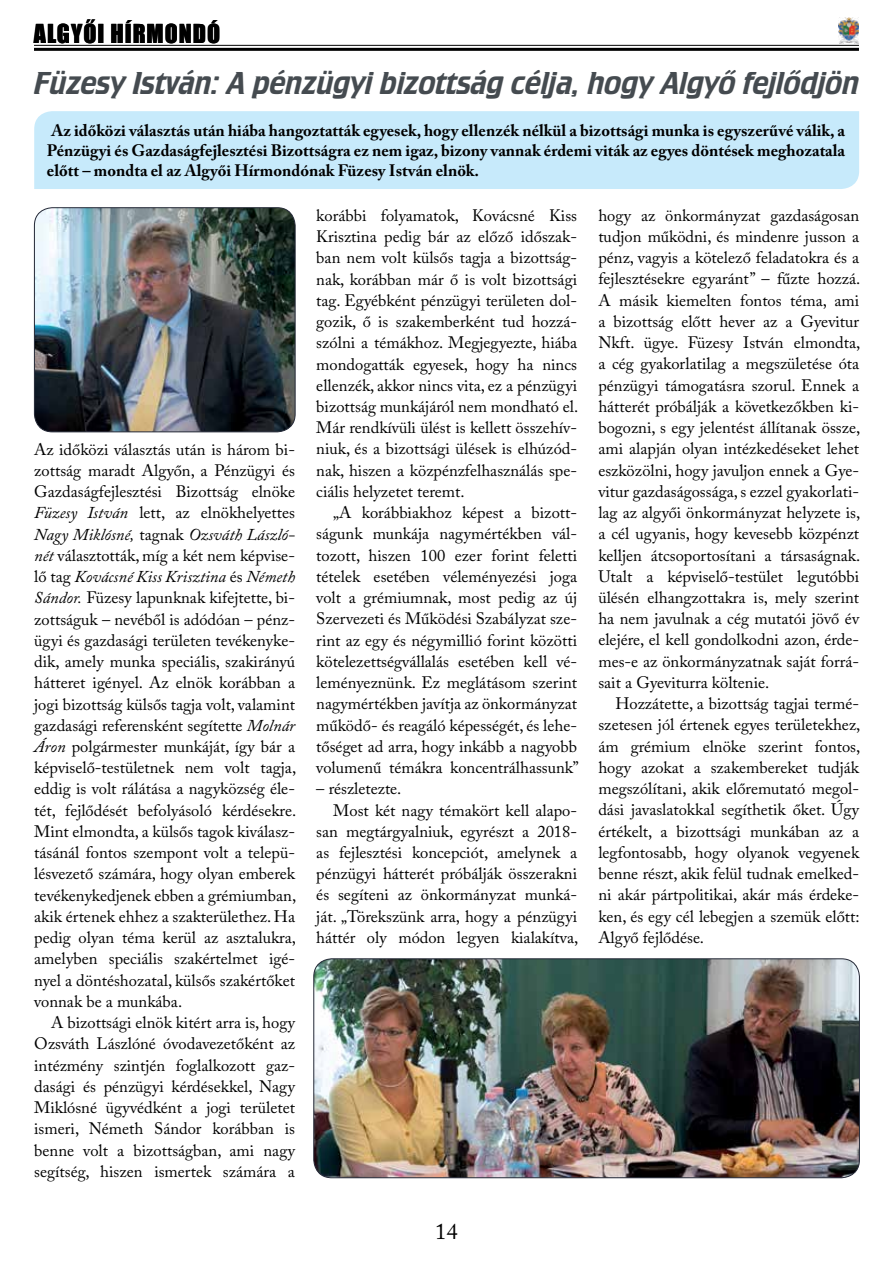
<style>
.page{position:relative;width:893px;height:1263px;background:#fff}
.page>*{position:absolute;margin:0;border:0;box-sizing:border-box;transform-origin:0 0}
.t1{font:33px "Crillee TOT";color:#454b50;scale:.96 1}
.t2{font:24px "Impact";letter-spacing:.04em;color:#000}
.t3{font:22.5px "Adobe Caslon Pro";color:#000}
.t4{font:16.5px/21.3px "Adobe Caslon Pro";color:#000;text-align:justify}
.t5{font:700 16.5px/19.8px "Adobe Caslon Pro";color:#000;text-align:justify}
.s1{font-style:italic}
</style>
<div class="page">
<hr style="left:34px;top:45px;width:825px;height:1px;background:#000">
<hr style="left:34px;top:48px;width:825px;height:3px;background:#000">
<img style="left:838px;top:17px;width:21px;height:26px">
<img style="left:314px;top:959px;width:545px;height:219px">
<div style="left:314px;top:959px;width:546px;height:219px;border:1px solid #232836;border-radius:18px"></div>
<div style="left:34px;top:111px;width:825px;height:78px;background:#c7eafb"></div>
<img style="left:34px;top:208px;width:261px;height:224px">
<div style="left:34px;top:207px;width:261px;height:225px;border:1px solid #232836;border-radius:18px"></div>
<h2 class="t2" style="left:34px;top:15px;width:188px">ALGYŐI HÍRMONDÓ</h2>
<h1 class="t1" style="left:34px;top:65px;width:861px">Füzesy István: A pénzügyi bizottság célja, hogy Algyő fejlődjön</h1>
<p class="t5" style="left:47px;top:120px;width:800px">Az időközi választás után hiába hangoztatták egyesek, hogy ellenzék nélkül a bizottsági munka is egyszerűvé válik, a Pénzügyi és Gazdaságfejlesztési Bizottságra ez nem igaz, bizony vannak érdemi viták az egyes döntések meghozatala előtt – mondta el az Algyői Hírmondónak Füzesy István elnök.</p>
<p class="t4" style="left:34px;top:438px;width:263px">Az időközi választás után is három bi&shy;zottság maradt Algyőn, a Pénzügyi és Gazdaságfejlesztési Bizottság elnöke <span class="s1">Füzesy István</span> lett, az elnökhelyettes <span class="s1">Nagy Miklósné,</span> tagnak <span class="s1">Ozsváth László&shy;nét</span> választották, míg a két nem képvise&shy;lő tag <span class="s1">Kovácsné Kiss Krisztina</span> és <span class="s1">Németh Sándor.</span> Füzesy lapunknak kifejtette, bi&shy;zottságuk – nevéből is adódóan – pénz&shy;ügyi és gazdasági területen tevékenyke&shy;dik, amely munka speciális, szakirányú hátteret igényel. Az elnök korábban a jogi bizottság külsős tagja volt, valamint gazdasági referensként segítette <span class="s1">Molnár Áron</span> polgármester munkáját, így bár a képviselő-testületnek nem volt tagja, eddig is volt rálátása a nagyközség éle&shy;tét, fejlődését befolyásoló kérdésekre.<br>Mint elmondta, a külsős tagok kiválasz&shy;tásánál fontos szempont volt a telepü&shy;lésvezető számára, hogy olyan emberek tevékenykedjenek ebben a grémiumban, akik értenek ehhez a szakterülethez. Ha pedig olyan téma kerül az asztalukra, amelyben speciális szakértelmet igé&shy;nyel a döntéshozatal, külsős szakértőket vonnak be a munkába.</p>
<p class="t4" style="left:34px;top:1012px;width:262px;text-indent:17px">A bizottsági elnök kitért arra is, hogy Ozsváth Lászlóné óvodavezetőként az intézmény szintjén foglalkozott gaz&shy;dasági és pénzügyi kérdésekkel, Nagy Miklósné ügyvédként a jogi területet ismeri, Németh Sándor korábban is benne volt a bizottságban, ami nagy segítség, hiszen ismertek számára a</p>
<p class="t4" style="left:316px;top:204px;width:263px">korábbi folyamatok, Kovácsné Kiss Krisztina pedig bár az előző időszak&shy;ban nem volt külsős tagja a bizottság&shy;nak, korábban már ő is volt bizottsági tag. Egyébként pénzügyi területen dol&shy;gozik, ő is szakemberként tud hozzá&shy;szólni a témákhoz. Megjegyezte, hiába mondogatták egyesek, hogy ha nincs ellenzék, akkor nincs vita, ez a pénzügyi bizottság munkájáról nem mondható el.<br>Már rendkívüli ülést is kellett összehív&shy;niuk, és a bizottsági ülések is elhúzód&shy;nak, hiszen a közpénzfelhasználás spe&shy;ciális helyzetet teremt.</p>
<p class="t4" style="left:316px;top:502px;width:264px;text-indent:17px">„A korábbiakhoz képest a bizott&shy;ságunk munkája nagymértékben vál&shy;tozott, hiszen 100 ezer forint feletti tételek esetében véleményezési joga volt a grémiumnak, most pedig az új Szervezeti és Működési Szabályzat sze&shy;rint az egy és négymillió forint közötti kötelezettségvállalás esetében kell vé&shy;leményeznünk. Ez meglátásom szerint nagymértékben javítja az önkormányzat működő- és reagáló képességét, és lehe&shy;tőséget ad arra, hogy inkább a nagyobb volumenű témákra koncentrálhassunk”</p>
<p class="t4" style="left:316px;top:778px;width:87px">– részletezte.</p>
<p class="t4" style="left:333px;top:799px;width:245px">Most két nagy témakört kell alapo-</p>
<p class="t4" style="left:316px;top:820px;width:262px">san megtárgyalniuk, egyrészt a 2018-</p>
<p class="t4" style="left:316px;top:842px;width:262px">as fejlesztési koncepciót, amelynek a</p>
<p class="t4" style="left:316px;top:863px;width:262px">pénzügyi hátterét próbálják összerakni</p>
<p class="t4" style="left:316px;top:884px;width:262px">és segíteni az önkormányzat munká-</p>
<p class="t4" style="left:316px;top:905px;width:262px">ját. „Törekszünk arra, hogy a pénzügyi</p>
<p class="t4" style="left:316px;top:926px;width:263px">háttér oly módon legyen kialakítva,</p>
<h3 class="t3" style="left:435px;top:1218px;width:24px">14</h3>
<p class="t4" style="left:598px;top:204px;width:263px">hogy az önkormányzat gazdaságosan tudjon működni, és mindenre jusson a pénz, vagyis a kötelező feladatokra és a fejlesztésekre egyaránt” – fűzte hozzá.<br>A másik kiemelten fontos téma, ami a bizottság előtt hever az a Gyevitur Nkft. ügye. Füzesy István elmondta, a cég gyakorlatilag a megszületése óta pénzügyi támogatásra szorul. Ennek a hátterét próbálják a következőkben ki&shy;bogozni, s egy jelentést állítanak össze, ami alapján olyan intézkedéseket lehet eszközölni, hogy javuljon ennek a Gye&shy;vitur gazdaságossága, s ezzel gyakorlati&shy;lag az algyői önkormányzat helyzete is, a cél ugyanis, hogy kevesebb közpénzt kelljen átcsoportosítani a társaságnak.<br>Utalt a képviselő-testület legutóbbi ülésén elhangzottakra is, mely szerint ha nem javulnak a cég mutatói jövő év elejére, el kell gondolkodni azon, érde&shy;mes-e az önkormányzatnak saját forrá&shy;sait a Gyeviturra költenie.</p>
<p class="t4" style="left:598px;top:693px;width:263px;text-indent:17px">Hozzátette, a bizottság tagjai termé&shy;szetesen jól értenek egyes területekhez, ám grémium elnöke szerint fontos, hogy azokat a szakembereket tudják megszólítani, akik előremutató megol&shy;dási javaslatokkal segíthetik őket. Úgy értékelt, a bizottsági munkában az a legfontosabb, hogy olyanok vegyenek benne részt, akik felül tudnak emelked&shy;ni akár pártpolitikai, akár más érdeke&shy;ken, és egy cél lebegjen a szemük előtt:<br>Algyő fejlődése.</p>
</div>
